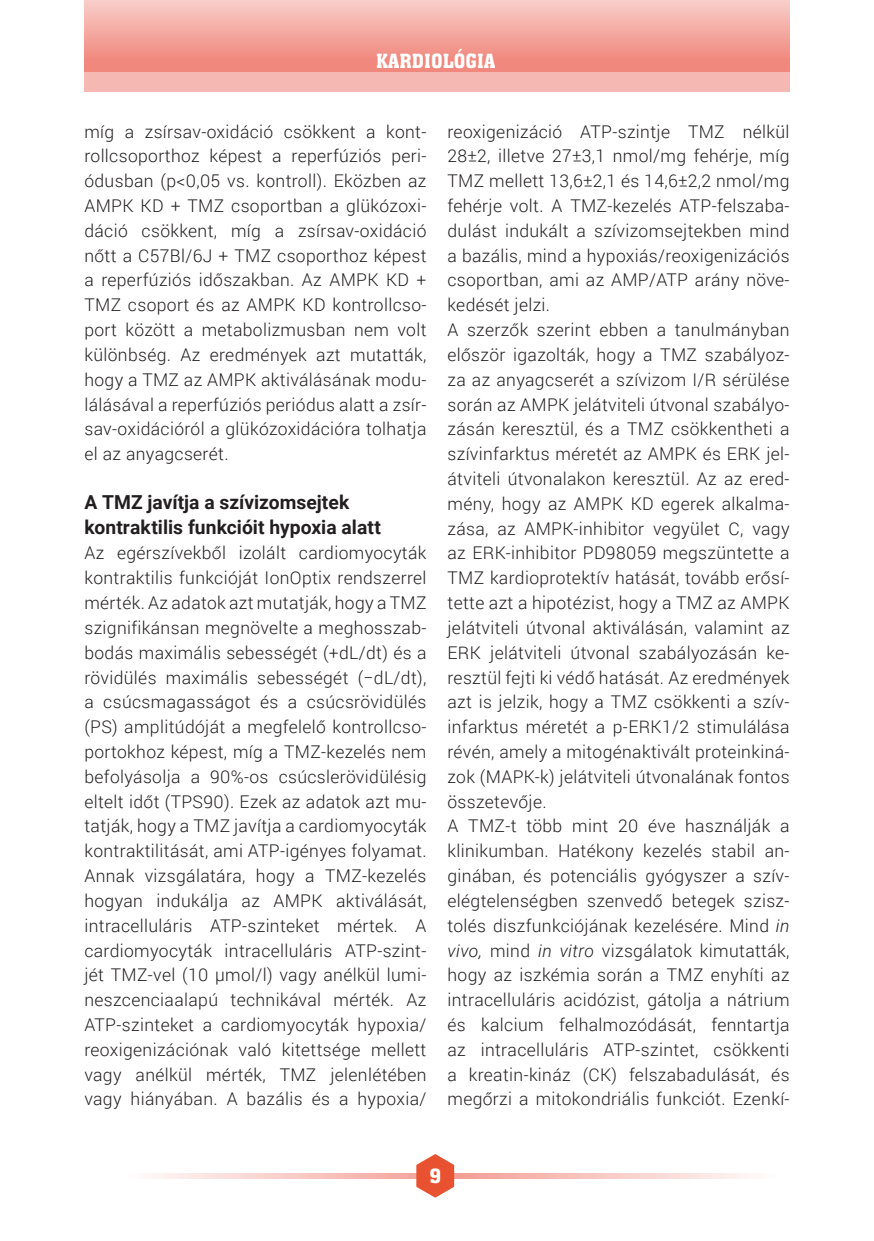
<style>
.page{position:relative;width:874px;height:1241px;background:#fff}
.page>*{position:absolute;margin:0;border:0;box-sizing:border-box;transform-origin:0 0}
.Belív_ALCÍM_2{font:700 19.25px/24.8px "Roboto";color:#231f20}
.t1{font:19.25px "Aachen PFL";color:#fff}
.Beliv_KENYÉRSZÖVEG{font:300 17.5px/24.8px "Roboto";letter-spacing:.02em;color:#231f20;text-align:justify}
.s1{font-style:italic}
</style>
<div class="page">
<svg style="left:454px;top:1173px;width:294px;height:5px"></svg>
<svg style="left:154px;top:1173px;width:262px;height:5px"></svg>
<svg style="left:416px;top:1154px;width:38px;height:43px"></svg>
<svg style="left:84px;top:0;width:705px;height:72px;background:#f3a69d"></svg>
<div style="left:84px;top:72px;width:705px;height:20px;background:#f6b8b2"></div>
<p class="t1" style="left:376px;top:49px;width:121px">KARDIOLÓGIA</p>
<p class="Beliv_KENYÉRSZÖVEG" style="left:84px;top:118px;width:343px">míg a zsírsav-oxidáció csökkent a kont&shy;rollcsoporthoz képest a reperfúziós peri&shy;ódusban (p&lt;0,05 vs. kontroll). Eközben az AMPK KD + TMZ csoportban a glükózoxi&shy;dáció csökkent, míg a zsírsav-oxidáció nőtt a C57Bl/6J + TMZ csoporthoz képest a reperfúziós időszakban. Az AMPK KD + TMZ csoport és az AMPK KD kontrollcso&shy;port között a metabolizmusban nem volt különbség. Az eredmények azt mutatták, hogy a TMZ az AMPK aktiválásának modu&shy;lálásával a reperfúziós periódus alatt a zsír&shy;sav-oxidációról a glükózoxidációra tolhatja el az anyagcserét.</p>
<p class="Belív_ALCÍM_2" style="left:84px;top:489px;width:298px">A TMZ javítja a szívizomsejtek kontraktilis funkcióit hypoxia alatt</p>
<p class="Beliv_KENYÉRSZÖVEG" style="left:84px;top:540px;width:343px">Az egérszívekből izolált cardiomyocyták kontraktilis funkcióját IonOptix rendszerrel mérték. Az adatok azt mutatják, hogy a TMZ szignifikánsan megnövelte a meghosszab&shy;bodás maximális sebességét (+dL/dt) és a rövidülés maximális sebességét (−dL/dt), a csúcsmagasságot és a csúcsrövidülés (PS) amplitúdóját a megfelelő kontrollcso&shy;portokhoz képest, míg a TMZ-kezelés nem befolyásolja a 90%-os csúcslerövidülésig eltelt időt (TPS90). Ezek az adatok azt mu&shy;tatják, hogy a TMZ javítja a cardiomyocyták kontraktilitását, ami ATP-igényes folyamat.</p>
<p class="Beliv_KENYÉRSZÖVEG" style="left:84px;top:862px;width:343px">Annak vizsgálatára, hogy a TMZ-kezelés hogyan indukálja az AMPK aktiválását, intracelluláris ATP-szinteket mértek. A cardiomyocyták intracelluláris ATP-szint&shy;jét TMZ-vel (10 μmol/l) vagy anélkül lumi&shy;neszcenciaalapú technikával mérték. Az ATP-szinteket a cardiomyocyták hypoxia/ reoxigenizációnak való kitettsége mellett vagy anélkül mérték, TMZ jelenlétében vagy hiányában. A bazális és a hypoxia/</p>
<p class="Beliv_KENYÉRSZÖVEG" style="left:447px;top:118px;width:343px">reoxigenizáció ATP-szintje TMZ nélkül 28±2, illetve 27±3,1 nmol/mg fehérje, míg TMZ mellett 13,6±2,1 és 14,6±2,2 nmol/mg fehérje volt. A TMZ-kezelés ATP-felszaba&shy;dulást indukált a szívizomsejtekben mind a bazális, mind a hypoxiás/reoxigenizációs csoportban, ami az AMP/ATP arány növe&shy;kedését jelzi.</p>
<p class="Beliv_KENYÉRSZÖVEG" style="left:447px;top:317px;width:343px">A szerzők szerint ebben a tanulmányban először igazolták, hogy a TMZ szabályoz&shy;za az anyagcserét a szívizom I/R sérülése során az AMPK jelátviteli útvonal szabályo&shy;zásán keresztül, és a TMZ csökkentheti a szívinfarktus méretét az AMPK és ERK jel&shy;átviteli útvonalakon keresztül. Az az ered&shy;mény, hogy az AMPK KD egerek alkalma&shy;zása, az AMPK-inhibitor vegyület C, vagy az ERK-inhibitor PD98059 megszüntette a TMZ kardioprotektív hatását, tovább erősí&shy;tette azt a hipotézist, hogy a TMZ az AMPK jelátviteli útvonal aktiválásán, valamint az ERK jelátviteli útvonal szabályozásán ke&shy;resztül fejti ki védő hatását. Az eredmények azt is jelzik, hogy a TMZ csökkenti a szív&shy;infarktus méretét a p-ERK1/2 stimulálása révén, amely a mitogénaktivált proteinkiná&shy;zok (MAPK-k) jelátviteli útvonalának fontos összetevője.</p>
<p class="Beliv_KENYÉRSZÖVEG" style="left:447px;top:813px;width:343px">A TMZ-t több mint 20 éve használják a klinikumban. Hatékony kezelés stabil an&shy;ginában, és potenciális gyógyszer a szív&shy;elégtelenségben szenvedő betegek szisz&shy;tolés diszfunkciójának kezelésére. Mind <span class="s1">in vivo,</span> mind <span class="s1">in vitro</span> vizsgálatok kimutatták, hogy az iszkémia során a TMZ enyhíti az intracelluláris acidózist, gátolja a nátrium és kalcium felhalmozódását, fenntartja az intracelluláris ATP-szintet, csökkenti a kreatin-kináz (CK) felszabadulását, és megőrzi a mitokondriális funkciót. Ezenkí-</p>
<p class="t1" style="left:429px;top:1163px;width:13px">9</p>
</div>
